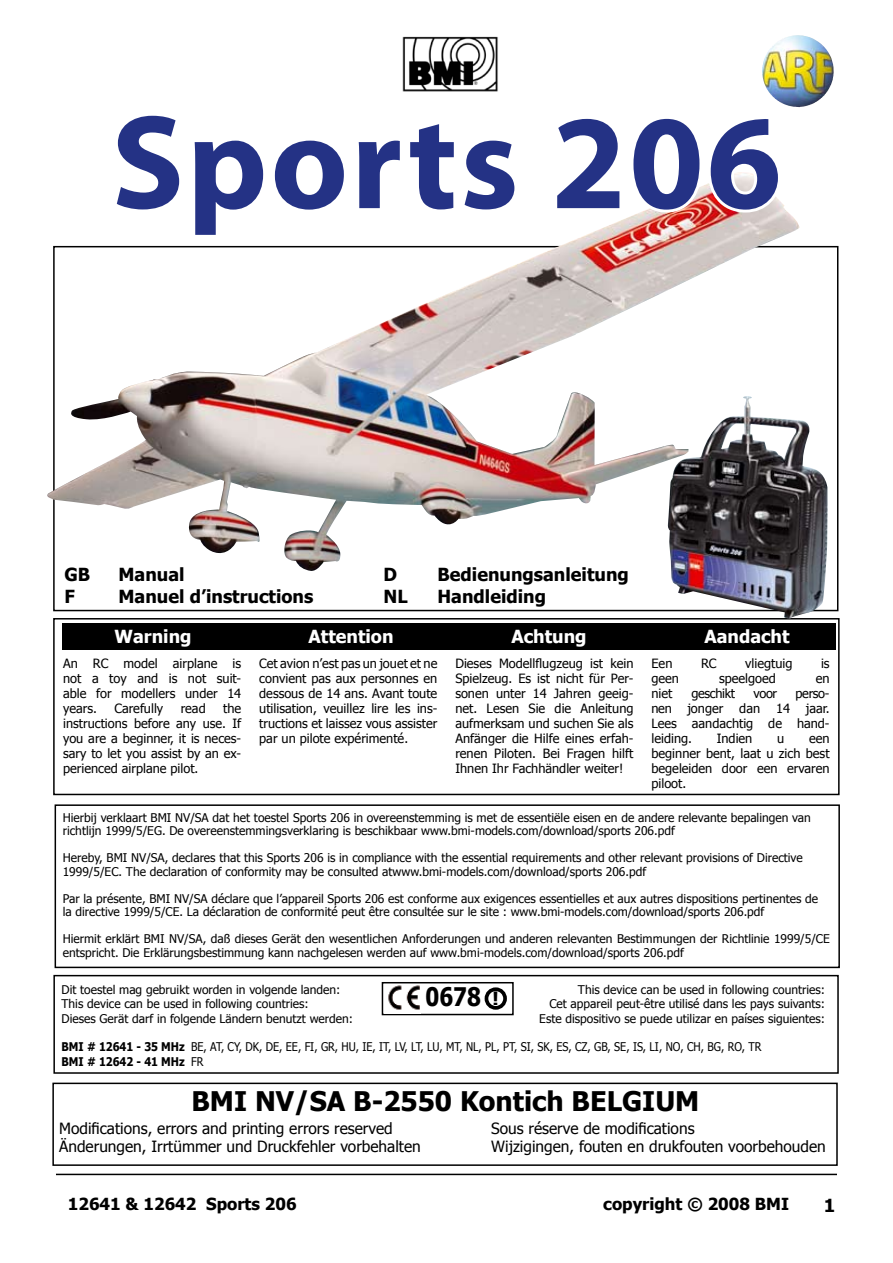
<style>
.page{position:relative;width:893px;height:1263px;background:#fff}
.page>*{position:absolute;margin:0;border:0;box-sizing:border-box;transform-origin:0 0}
.t1{font:700 135px "Myriad Pro";letter-spacing:.02em;color:#243285}
.t2{font:700 27px "Tahoma";color:#000}
.t3{font:700 25.5px "Tahoma";color:#000;scale:.85 1}
.t4{font:700 18px "Tahoma";color:#000}
.t5{font:700 18px "Tahoma";color:#fff}
.t6{font:700 16.65px "Tahoma";color:#000}
.t7{font:15.45px "Tahoma";color:#000}
.t8{font:12.75px/15px "Tahoma";color:#000;text-align:justify}
.t9{font:12.75px "Tahoma";letter-spacing:-.025em;color:#000}
.t10{font:12px/13.5px "Tahoma";color:#000}
.t11{font:12px/14.4px "Tahoma";color:#000;scale:.9 1}
.s1{font-weight:700}
.s2{font-size:18.3px}
</style>
<div class="page">
<img style="left:403px;top:36px;width:95px;height:56px">
<hr style="left:56px;top:1174px;width:781px;height:1px;background:#000">
<div style="left:52px;top:1082px;width:786px;height:84px;border:2px solid #000"></div>
<div style="left:53px;top:618px;width:787px;height:177px;border:2px solid #000"></div>
<div style="left:62px;top:623px;width:774px;height:27px;background:#000"></div>
<img style="left:762px;top:35px;width:72px;height:72px">
<img style="left:667px;top:420px;width:161px;height:199px">
<div style="left:53px;top:975px;width:786px;height:99px;border:2px solid #000"></div>
<div style="left:485px;top:987px;width:22px;height:23px;border:4px solid #000;border-radius:50%"></div>
<div style="left:382px;top:982px;width:132px;height:33px;border:2px solid #000"></div>
<img style="left:385px;top:984px;width:35px;height:30px">
<img style="left:47px;top:205px;width:755px;height:367px">
<svg style="left:109px;top:205px;width:411px;height:36px"></svg>
<svg style="left:549px;top:172px;width:235px;height:43px"></svg>
<div style="left:55px;top:804px;width:785px;height:164px;border:2px solid #000"></div>
<h1 class="t1" style="left:111px;top:87px;width:672px">Sports 206</h1>
<h3 class="t4" style="left:64px;top:562px;width:27px">GB</h3>
<h3 class="t4" style="left:118px;top:562px;width:68px">Manual</h3>
<h3 class="t4" style="left:64px;top:583px;width:12px">F</h3>
<h3 class="t4" style="left:118px;top:583px;width:196px">Manuel d’instructions</h3>
<h3 class="t4" style="left:384px;top:562px;width:15px">D</h3>
<h3 class="t4" style="left:438px;top:562px;width:193px">Bedienungsanleitung</h3>
<h3 class="t4" style="left:384px;top:583px;width:26px">NL</h3>
<h3 class="t4" style="left:438px;top:583px;width:110px">Handleiding</h3>
<h3 class="t5" style="left:115px;top:624px;width:78px">Warning</h3>
<h3 class="t5" style="left:309px;top:624px;width:87px">Attention</h3>
<h3 class="t5" style="left:511px;top:624px;width:77px">Achtung</h3>
<h3 class="t5" style="left:704px;top:624px;width:87px">Aandacht</h3>
<p class="t8" style="left:63px;top:655px;width:180px">An RC model airplane is not a toy and is not suit&shy;able for modellers under 14 years.</p>
<p class="t8" style="left:114px;top:700px;width:50px">Carefully</p>
<p class="t8" style="left:181px;top:700px;width:26px">read</p>
<p class="t8" style="left:63px;top:700px;width:180px;text-indent:160px">the instructions before any use. If you are a beginner, it is neces&shy;sary to let you assist by an ex&shy;perienced airplane pilot.</p>
<p class="t8" style="left:259px;top:655px;width:180px">Cet avion n’est pas un jouet et ne convient pas aux personnes en dessous de 14 ans. Avant toute utilisation, veuillez lire les ins&shy;tructions et laissez vous assister par un pilote expérimenté.</p>
<p class="t8" style="left:455px;top:655px;width:180px">Dieses Modellflugzeug ist kein Spielzeug. Es ist nicht für Per&shy;sonen unter 14 Jahren geeig&shy;net. Lesen Sie die Anleitung aufmerksam und suchen Sie als Anfänger die Hilfe eines erfah&shy;renen Piloten. Bei Fragen hilft Ihnen Ihr Fachhändler weiter!</p>
<p class="t8" style="left:651px;top:655px;width:22px">Een</p>
<p class="t8" style="left:701px;top:655px;width:17px">RC</p>
<p class="t8" style="left:745px;top:655px;width:49px">vliegtuig</p>
<p class="t8" style="left:821px;top:655px;width:10px">is</p>
<p class="t8" style="left:651px;top:670px;width:29px">geen</p>
<p class="t8" style="left:719px;top:670px;width:58px">speelgoed</p>
<p class="t8" style="left:816px;top:670px;width:15px">en</p>
<p class="t8" style="left:651px;top:685px;width:22px">niet</p>
<p class="t9" style="left:691px;top:684px;width:45px">geschikt</p>
<p class="t8" style="left:753px;top:685px;width:25px">voor</p>
<p class="t8" style="left:651px;top:685px;width:180px;text-indent:144px">perso&shy;nen jonger dan 14 jaar.<br>Lees aandachtig de hand&shy;leiding.</p>
<p class="t8" style="left:717px;top:730px;width:37px">Indien</p>
<p class="t8" style="left:777px;top:730px;width:9px">u</p>
<p class="t8" style="left:651px;top:730px;width:180px;text-indent:158px">een beginner bent, laat u zich best begeleiden door een ervaren piloot.</p>
<p class="t10" style="left:63px;top:810px;width:750px">Hierbij verklaart BMI NV/SA dat het toestel Sports 206 in overeenstemming is met de essentiële eisen en de andere relevante bepalingen van richtlijn 1999/5/EG. De overeenstemmingsverklaring is beschikbaar www.bmi-models.com/download/sports 206.pdf</p>
<p class="t10" style="left:63px;top:851px;width:742px">Hereby, BMI NV/SA, declares that this Sports 206 is in compliance with the essential requirements and other relevant provisions of Directive<br>1999/5/EC. The declaration of conformity may be consulted atwww.bmi-models.com/download/sports 206.pdf</p>
<p class="t10" style="left:63px;top:891px;width:757px">Par la présente, BMI NV/SA déclare que l’appareil Sports 206 est conforme aux exigences essentielles et aux autres dispositions pertinentes de la directive 1999/5/CE. La déclaration de conformité peut être consultée sur le site : www.bmi-models.com/download/sports 206.pdf</p>
<p class="t10" style="left:63px;top:932px;width:769px">Hiermit erklärt BMI NV/SA, daß dieses Gerät den wesentlichen Anforderungen und anderen relevanten Bestimmungen der Richtlinie 1999/5/CE entspricht. Die Erklärungsbestimmung kann nachgelesen werden auf www.bmi-models.com/download/sports 206.pdf</p>
<p class="t10" style="left:62px;top:982px;width:280px">Dit toestel mag gebruikt worden in volgende landen:</p>
<p class="t10" style="left:578px;top:982px;width:249px">This device can be used in following countries:</p>
<p class="t10" style="left:62px;top:996px;width:249px">This device can be used in following countries:</p>
<p class="t10" style="left:549px;top:996px;width:277px">Cet appareil peut-être utilisé dans les pays suivants:</p>
<p class="t10" style="left:62px;top:1011px;width:293px">Dieses Gerät darf in folgende Ländern benutzt werden:</p>
<p class="t10" style="left:539px;top:1011px;width:287px">Este dispositivo se puede utilizar en países siguientes:</p>
<p class="t11" style="left:62px;top:1039px;width:779px"><span class="s1">BMI # 12641 - 35 MHz</span> BE, AT, CY, DK, DE, EE, FI, GR, HU, IE, IT, LV, LT, LU, MT, NL, PL, PT, SI, SK, ES, CZ, GB, SE, IS, LI, NO, CH, BG, RO, TR<br><span class="s1">BMI # 12642 - 41 MHz</span> FR</p>
<h3 class="t3" style="left:425px;top:979px;width:88px">0678 <span class="s2">!</span></h3>
<h2 class="t2" style="left:191px;top:1082px;width:509px">BMI NV/SA B-2550 Kontich BELGIUM</h2>
<p class="t7" style="left:59px;top:1118px;width:335px">Modifications, errors and printing errors reserved</p>
<p class="t7" style="left:491px;top:1118px;width:205px">Sous réserve de modifications</p>
<p class="t7" style="left:59px;top:1136px;width:363px">Änderungen, Irrtümmer und Druckfehler vorbehalten</p>
<p class="t7" style="left:491px;top:1136px;width:336px">Wijzigingen, fouten en drukfouten voorbehouden</p>
<h3 class="t6" style="left:68px;top:1193px;width:230px">12641 &amp; 12642 Sports 206</h3>
<h3 class="t6" style="left:603px;top:1193px;width:187px">copyright © 2008 BMI</h3>
</div>
